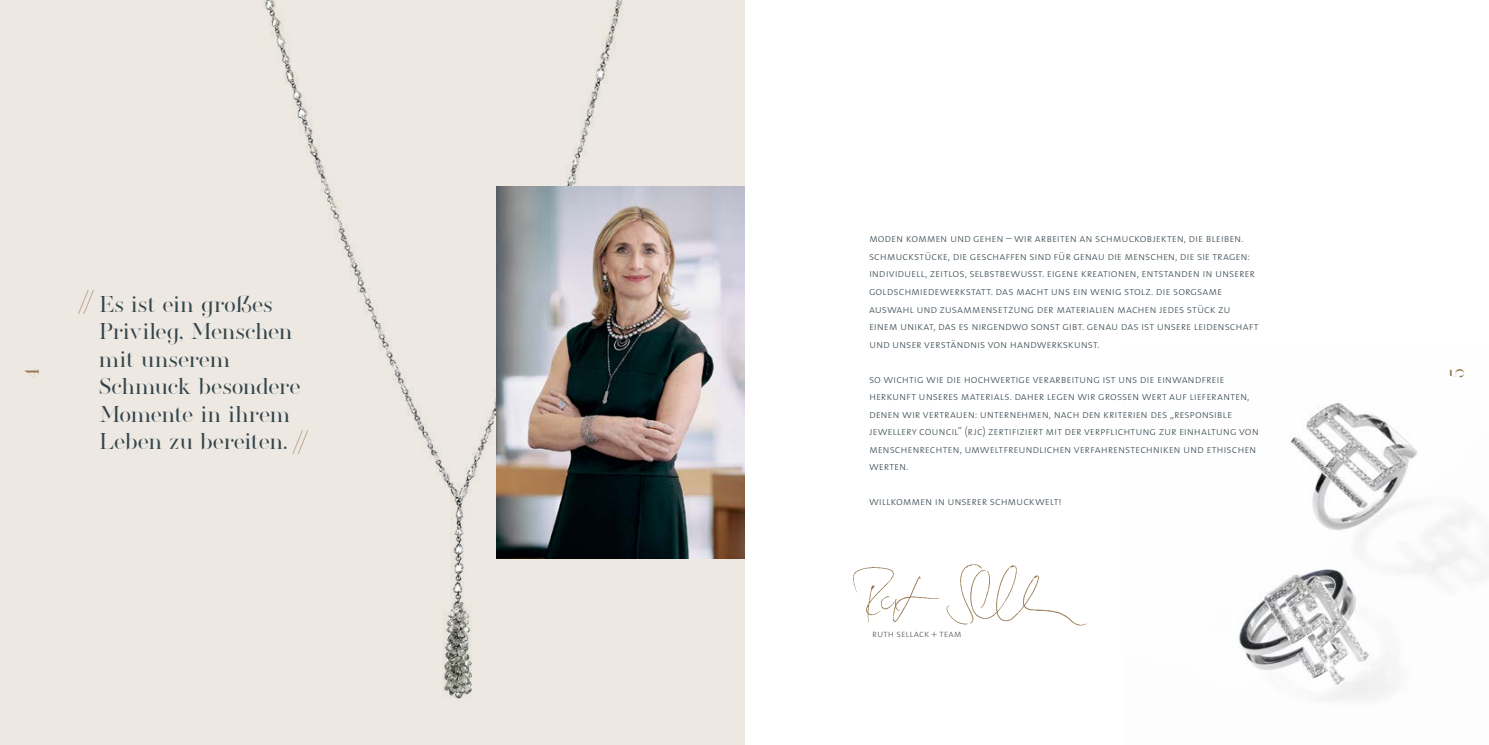
<style>
.page{position:relative;width:1489px;height:745px;background:#fff}
.page>*{position:absolute;margin:0;border:0;box-sizing:border-box;transform-origin:0 0}
.t1{font:30px "Silver South Serif";color:#957750}
.t2{font:20px/27.5px "Silver South Serif";letter-spacing:-.01em;color:#33454d}
.t3{font:17.5px "Silver South Serif";color:#957750}
.t4{font:11.25px/17.5px "The Sans Extra Light Caps";letter-spacing:-.01em;color:#33454d}
.t5{font:10px "The Sans Light Caps";letter-spacing:.005em;color:#65696c}
</style>
<div class="page">
<div style="left:0;top:0;width:744px;height:744px;background:#ede8e1"></div>
<img style="left:1238px;top:402px;width:250px;height:298px">
<img style="left:264px;top:0;width:435px;height:699px">
<img style="left:266px;top:0;width:355px;height:149px">
<img style="left:496px;top:186px;width:248px;height:372px">
<img style="left:853px;top:564px;width:234px;height:62px">
<p class="t4" style="left:869px;top:229px;width:391px">moden kommen und gehen – wir arbeiten an schmuckobjekten, die bleiben. schmuckstücke, die geschaffen sind für genau die menschen, die sie tragen: individuell, zeitlos, selbstbewusst. eigene kreationen, entstanden in unserer goldschmiedewerkstatt. das macht uns ein wenig stolz. die sorgsame auswahl und zusammensetzung der materialien machen jedes stück zu einem unikat, das es nirgendwo sonst gibt. genau das ist unsere leidenschaft und unser verständnis von handwerkskunst.</p>
<p class="t4" style="left:869px;top:369px;width:391px">so wichtig wie die hochwertige verarbeitung ist uns die einwandfreie herkunft unseres materials. daher legen wir grossen wert auf lieferanten, denen wir vertrauen: unternehmen, nach den kriterien des „responsible jewellery council“ (rjc) zertifiziert mit der verpflichtung zur einhaltung von menschenrechten, umweltfreundlichen verfahrenstechniken und ethischen werten.</p>
<p class="t4" style="left:869px;top:492px;width:194px">willkommen in unserer schmuckwelt!</p>
<h1 class="t1" style="left:77px;top:283px;width:19px">//</h1>
<h2 class="t2" style="left:99px;top:290px;width:203px">Es ist ein großes<br>Privileg, Menschen mit unserem<br>Schmuck besondere<br>Momente in ihrem<br>Leben zu bereiten.</h2>
<h3 class="t3" style="left:21px;top:379px;width:13px;rotate:-90deg">4</h3>
<h3 class="t3" style="left:1446px;top:378px;width:11px;rotate:-90deg">5</h3>
<h1 class="t1" style="left:291px;top:423px;width:19px">//</h1>
<p class="t5" style="left:872px;top:624px;width:91px">ruth sellack + team</p>
</div>
